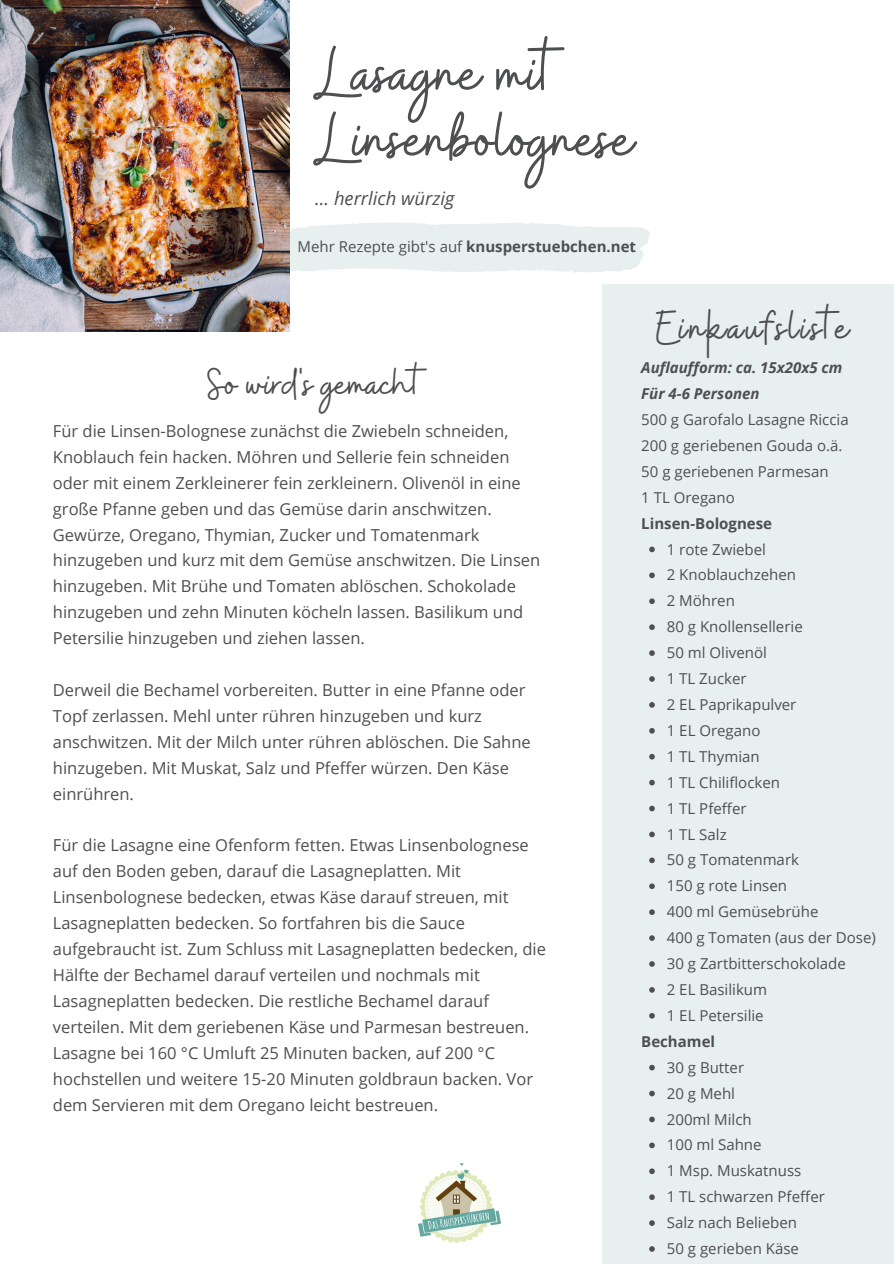
<style>
.page{position:relative;width:894px;height:1264px;background:#fff}
.page>*{position:absolute;margin:0;border:0;box-sizing:border-box;transform-origin:0 0}
.t1{font:75.3px/65.7px "Buffalo";color:#4e4f50}
.t2{font:48.9px "Buffalo";letter-spacing:.05em;color:#4e4f50}
.t3{font:45px "Buffalo";color:#4e4f50}
.t4{font:italic 18.45px "Open Sans";color:#4e4f50}
.t5{font:16.5px/26px "Open Sans";color:#4e4f50}
.t6{font:15px "Open Sans";color:#4e4f50}
.t7{font:italic 700 15px "Open Sans";color:#4e4f50}
.t8{font:700 15px "Open Sans";color:#4e4f50}
.s1{font-weight:700}
</style>
<div class="page">
<svg style="left:289px;top:213px;width:361px;height:71px"></svg>
<img style="left:0;top:0;width:289px;height:331px">
<img style="left:418px;top:1163px;width:82px;height:79px">
<div style="left:602px;top:284px;width:291px;height:979px;background:#e7f0ef"></div>
<svg style="left:649px;top:546px;width:5px;height:6px"></svg>
<svg style="left:649px;top:572px;width:5px;height:6px"></svg>
<svg style="left:649px;top:598px;width:5px;height:6px"></svg>
<svg style="left:649px;top:624px;width:5px;height:6px"></svg>
<svg style="left:649px;top:650px;width:5px;height:6px"></svg>
<svg style="left:649px;top:676px;width:5px;height:5px"></svg>
<svg style="left:649px;top:702px;width:5px;height:5px"></svg>
<svg style="left:649px;top:728px;width:5px;height:5px"></svg>
<svg style="left:649px;top:754px;width:5px;height:5px"></svg>
<svg style="left:649px;top:779px;width:5px;height:6px"></svg>
<svg style="left:649px;top:805px;width:5px;height:6px"></svg>
<svg style="left:649px;top:831px;width:5px;height:6px"></svg>
<svg style="left:649px;top:857px;width:5px;height:6px"></svg>
<svg style="left:649px;top:883px;width:5px;height:6px"></svg>
<svg style="left:649px;top:909px;width:5px;height:6px"></svg>
<svg style="left:649px;top:935px;width:5px;height:5px"></svg>
<svg style="left:649px;top:961px;width:5px;height:5px"></svg>
<svg style="left:649px;top:987px;width:5px;height:5px"></svg>
<svg style="left:649px;top:1013px;width:5px;height:5px"></svg>
<svg style="left:649px;top:1064px;width:5px;height:6px"></svg>
<svg style="left:649px;top:1090px;width:5px;height:6px"></svg>
<svg style="left:649px;top:1116px;width:5px;height:6px"></svg>
<svg style="left:649px;top:1142px;width:5px;height:6px"></svg>
<svg style="left:649px;top:1168px;width:5px;height:6px"></svg>
<svg style="left:649px;top:1194px;width:5px;height:5px"></svg>
<svg style="left:649px;top:1220px;width:5px;height:5px"></svg>
<svg style="left:649px;top:1246px;width:5px;height:5px"></svg>
<p class="t1" style="left:315px;top:44px;width:319px">Lasagne mit<br>Linsenbolognese</p>
<p class="t4" style="left:315px;top:185px;width:141px">... herrlich würzig</p>
<p class="t6" style="left:297px;top:235px;width:340px">Mehr Rezepte gibt's auf <span class="s1">knusperstuebchen.net</span></p>
<p class="t2" style="left:656px;top:296px;width:194px">Einkaufsliste</p>
<p class="t3" style="left:207px;top:354px;width:214px">So wird's gemacht</p>
<p class="t5" style="left:53px;top:417px;width:489px">Für die Linsen-Bolognese zunächst die Zwiebeln schneiden, Knoblauch fein hacken. Möhren und Sellerie fein schneiden oder mit einem Zerkleinerer fein zerkleinern. Olivenöl in eine große Pfanne geben und das Gemüse darin anschwitzen.<br>Gewürze, Oregano, Thymian, Zucker und Tomatenmark hinzugeben und kurz mit dem Gemüse anschwitzen. Die Linsen hinzugeben. Mit Brühe und Tomaten ablöschen. Schokolade hinzugeben und zehn Minuten köcheln lassen. Basilikum und Petersilie hinzugeben und ziehen lassen.</p>
<p class="t5" style="left:53px;top:676px;width:479px">Derweil die Bechamel vorbereiten. Butter in eine Pfanne oder Topf zerlassen. Mehl unter rühren hinzugeben und kurz anschwitzen. Mit der Milch unter rühren ablöschen. Die Sahne hinzugeben. Mit Muskat, Salz und Pfeffer würzen. Den Käse einrühren.</p>
<p class="t5" style="left:53px;top:832px;width:494px">Für die Lasagne eine Ofenform fetten. Etwas Linsenbolognese auf den Boden geben, darauf die Lasagneplatten. Mit Linsenbolognese bedecken, etwas Käse darauf streuen, mit Lasagneplatten bedecken. So fortfahren bis die Sauce aufgebraucht ist. Zum Schluss mit Lasagneplatten bedecken, die Hälfte der Bechamel darauf verteilen und nochmals mit Lasagneplatten bedecken. Die restliche Bechamel darauf verteilen. Mit dem geriebenen Käse und Parmesan bestreuen.</p>
<p class="t5" style="left:53px;top:1039px;width:481px">Lasagne bei 160 °C Umluft 25 Minuten backen, auf 200 °C hochstellen und weitere 15-20 Minuten goldbraun backen. Vor dem Servieren mit dem Oregano leicht bestreuen.</p>
<p class="t7" style="left:641px;top:357px;width:202px">Auflaufform: ca. 15x20x5 cm</p>
<p class="t7" style="left:641px;top:383px;width:120px">Für 4-6 Personen</p>
<p class="t6" style="left:641px;top:409px;width:209px">500 g Garofalo Lasagne Riccia</p>
<p class="t6" style="left:641px;top:435px;width:203px">200 g geriebenen Gouda o.ä.</p>
<p class="t6" style="left:641px;top:461px;width:189px">50 g geriebenen Parmesan</p>
<p class="t6" style="left:641px;top:486px;width:95px">1 TL Oregano</p>
<p class="t8" style="left:641px;top:512px;width:132px">Linsen-Bolognese</p>
<p class="t6" style="left:666px;top:538px;width:101px">1 rote Zwiebel</p>
<p class="t6" style="left:666px;top:564px;width:131px">2 Knoblauchzehen</p>
<p class="t6" style="left:666px;top:590px;width:70px">2 Möhren</p>
<p class="t6" style="left:666px;top:616px;width:137px">80 g Knollensellerie</p>
<p class="t6" style="left:666px;top:642px;width:101px">50 ml Olivenöl</p>
<p class="t6" style="left:666px;top:668px;width:81px">1 TL Zucker</p>
<p class="t6" style="left:666px;top:694px;width:131px">2 EL Paprikapulver</p>
<p class="t6" style="left:666px;top:720px;width:95px">1 EL Oregano</p>
<p class="t6" style="left:666px;top:745px;width:94px">1 TL Thymian</p>
<p class="t6" style="left:666px;top:771px;width:115px">1 TL Chiliflocken</p>
<p class="t6" style="left:666px;top:797px;width:81px">1 TL Pfeffer</p>
<p class="t6" style="left:666px;top:823px;width:61px">1 TL Salz</p>
<p class="t6" style="left:666px;top:849px;width:134px">50 g Tomatenmark</p>
<p class="t6" style="left:666px;top:875px;width:122px">150 g rote Linsen</p>
<p class="t6" style="left:666px;top:901px;width:153px">400 ml Gemüsebrühe</p>
<p class="t6" style="left:666px;top:927px;width:210px">400 g Tomaten (aus der Dose)</p>
<p class="t6" style="left:666px;top:953px;width:180px">30 g Zartbitterschokolade</p>
<p class="t6" style="left:666px;top:978px;width:102px">2 EL Basilikum</p>
<p class="t6" style="left:666px;top:1004px;width:98px">1 EL Petersilie</p>
<p class="t8" style="left:641px;top:1030px;width:75px">Bechamel</p>
<p class="t6" style="left:666px;top:1056px;width:79px">30 g Butter</p>
<p class="t6" style="left:666px;top:1082px;width:70px">20 g Mehl</p>
<p class="t6" style="left:666px;top:1108px;width:86px">200ml Milch</p>
<p class="t6" style="left:666px;top:1134px;width:96px">100 ml Sahne</p>
<p class="t6" style="left:666px;top:1160px;width:136px">1 Msp. Muskatnuss</p>
<p class="t6" style="left:666px;top:1186px;width:159px">1 TL schwarzen Pfeffer</p>
<p class="t6" style="left:666px;top:1212px;width:132px">Salz nach Belieben</p>
<p class="t6" style="left:666px;top:1237px;width:134px">50 g gerieben Käse</p>
</div>
